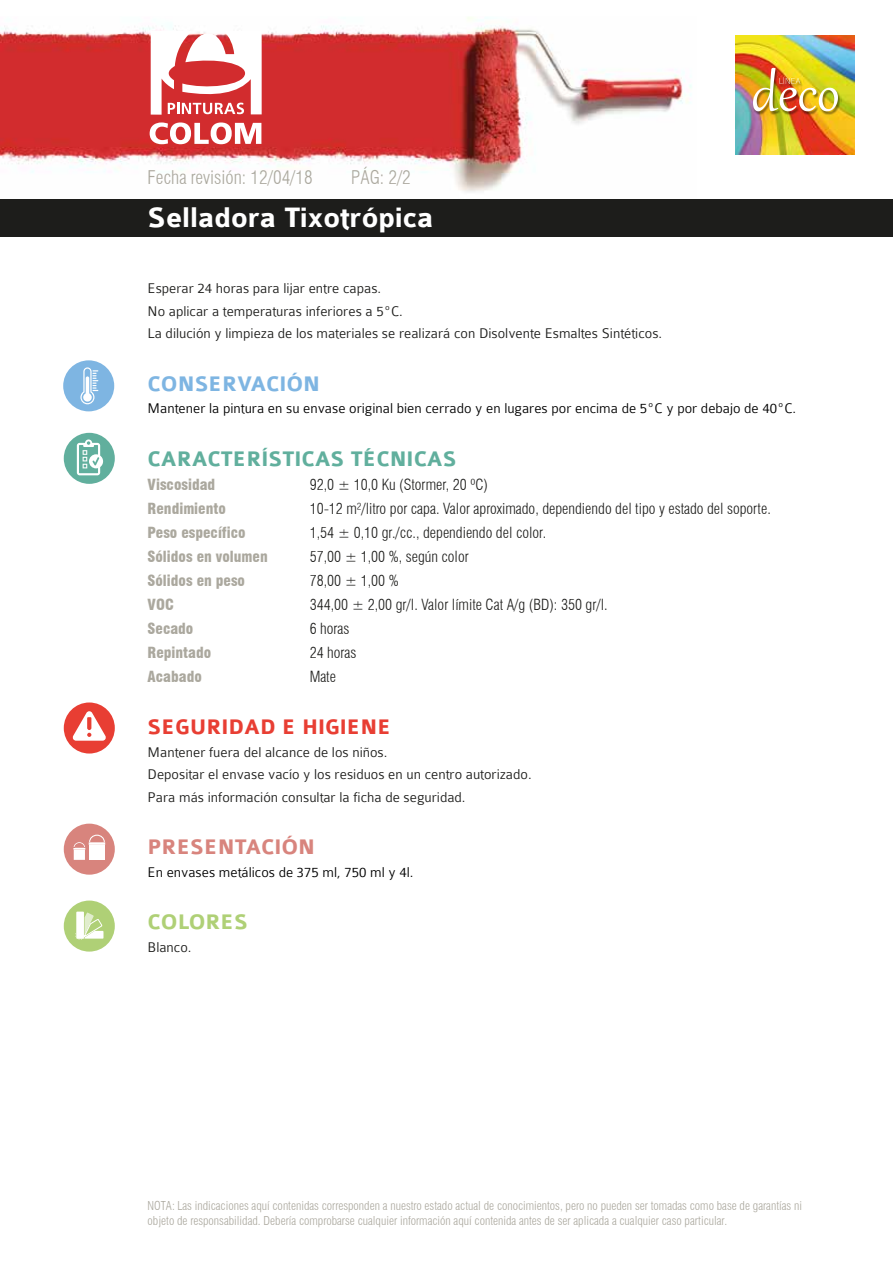
<style>
.page{position:relative;width:893px;height:1263px;background:#fff}
.page>*{position:absolute;margin:0;border:0;box-sizing:border-box;transform-origin:0 0}
.t1{font:700 30px "Colaborate";color:#fff}
.t2{font:700 22.5px "Colaborate";color:#61af9d}
.t3{font:700 22.5px "Colaborate";color:#e83e33}
.t4{font:700 22.5px "Colaborate";color:#7eb5e2}
.t5{font:700 22.5px "Colaborate";color:#d8847d}
.t6{font:700 22.5px "Colaborate";color:#afd076}
.t7{font:300 condensed 18.45px "Swiss 721 BT";color:#aba89e}
.t8{font:300 15px/22.5px "Colaborate";color:#1d1d1b}
.t9{font:300 condensed 15px "Swiss 721 BT";color:#1d1d1b}
.t10{font:300 15px "Colaborate";color:#000}
.t11{font:900 condensed 15px "Swiss 721 BT";color:#aba89e}
.t12{font:300 condensed 12px/14.4px "Swiss 721 BT";color:#aba89e}
</style>
<div class="page">
<img style="left:735px;top:36px;width:119px;height:119px">
<img style="left:0;top:17px;width:692px;height:175px">
<svg style="left:150px;top:122px;width:111px;height:22px"></svg>
<svg style="left:151px;top:24px;width:111px;height:91px"></svg>
<div style="left:0;top:199px;width:893px;height:38px;background:#1d1d1b"></div>
<div style="left:64px;top:433px;width:51px;height:51px;background:#61af9d;border-radius:50%"></div>
<svg style="left:77px;top:439px;width:26px;height:36px"></svg>
<div style="left:63px;top:360px;width:51px;height:51px;background:#7eb5e2;border-radius:50%"></div>
<svg style="left:80px;top:367px;width:18px;height:37px"></svg>
<div style="left:64px;top:824px;width:51px;height:51px;background:#d8847d;border-radius:50%"></div>
<svg style="left:73px;top:835px;width:32px;height:25px"></svg>
<img style="left:752px;top:67px;width:90px;height:48px">
<img style="left:753px;top:68px;width:85px;height:43px">
<div style="left:64px;top:900px;width:51px;height:51px;background:#afd076;border-radius:50%"></div>
<svg style="left:75px;top:912px;width:28px;height:28px"></svg>
<div style="left:64px;top:702px;width:51px;height:51px;background:#e83e33;border-radius:50%"></div>
<svg style="left:73px;top:711px;width:33px;height:30px"></svg>
<p class="t7" style="left:148px;top:166px;width:167px">Fecha revisión: 12/04/18</p>
<p class="t7" style="left:351px;top:166px;width:61px">PÁG: 2/2</p>
<h1 class="t1" style="left:148px;top:202px;width:287px">Selladora Tixotrópica</h1>
<p class="t8" style="left:148px;top:277px;width:516px">Esperar 24 horas para lijar entre capas.<br>No aplicar a temperaturas inferiores a 5ºC.<br>La dilución y limpieza de los materiales se realizará con Disolvente Esmaltes Sintéticos.</p>
<h2 class="t4" style="left:148px;top:372px;width:174px">CONSERVACIÓN</h2>
<p class="t10" style="left:148px;top:401px;width:650px">Mantener la pintura en su envase original bien cerrado y en lugares por encima de 5ºC y por debajo de 40ºC.</p>
<h2 class="t2" style="left:148px;top:447px;width:311px">CARACTERÍSTICAS TÉCNICAS</h2>
<p class="t11" style="left:148px;top:475px;width:69px">Viscosidad</p>
<p class="t9" style="left:310px;top:475px;width:180px">92,0 ± 10,0 Ku (Stormer, 20 ºC)</p>
<p class="t11" style="left:148px;top:499px;width:80px">Rendimiento</p>
<p class="t9" style="left:310px;top:499px;width:463px">10-12 m²/litro por capa. Valor aproximado, dependiendo del tipo y estado del soporte.</p>
<p class="t11" style="left:148px;top:523px;width:100px">Peso específico</p>
<p class="t9" style="left:310px;top:523px;width:238px">1,54 ± 0,10 gr./cc., dependiendo del color.</p>
<p class="t11" style="left:148px;top:547px;width:122px">Sólidos en volumen</p>
<p class="t9" style="left:310px;top:547px;width:161px">57,00 ± 1,00 %, según color</p>
<p class="t11" style="left:148px;top:571px;width:99px">Sólidos en peso</p>
<p class="t9" style="left:310px;top:571px;width:91px">78,00 ± 1,00 %</p>
<p class="t11" style="left:148px;top:595px;width:28px">VOC</p>
<p class="t9" style="left:310px;top:595px;width:299px">344,00 ± 2,00 gr/l. Valor límite Cat A/g (BD): 350 gr/l.</p>
<p class="t11" style="left:148px;top:619px;width:47px">Secado</p>
<p class="t9" style="left:310px;top:619px;width:41px">6 horas</p>
<p class="t11" style="left:148px;top:643px;width:65px">Repintado</p>
<p class="t9" style="left:310px;top:643px;width:48px">24 horas</p>
<p class="t11" style="left:148px;top:667px;width:56px">Acabado</p>
<p class="t9" style="left:310px;top:667px;width:28px">Mate</p>
<h2 class="t3" style="left:148px;top:716px;width:245px">SEGURIDAD E HIGIENE</h2>
<p class="t8" style="left:148px;top:741px;width:385px">Mantener fuera del alcance de los niños.<br>Depositar el envase vacío y los residuos en un centro autorizado.<br>Para más información consultar la ficha de seguridad.</p>
<h2 class="t5" style="left:148px;top:836px;width:169px">PRESENTACIÓN</h2>
<p class="t10" style="left:148px;top:864px;width:267px">En envases metálicos de 375 ml, 750 ml y 4l.</p>
<h2 class="t6" style="left:148px;top:911px;width:102px">COLORES</h2>
<p class="t8" style="left:148px;top:936px;width:45px">Blanco.</p>
<p class="t12" style="left:148px;top:1199px;width:656px">NOTA: Las indicaciones aquí contenidas corresponden a nuestro estado actual de conocimientos, pero no pueden ser tomadas como base de garantías ni objeto de responsabilidad. Debería comprobarse cualquier información aquí contenida antes de ser aplicada a cualquier caso particular.</p>
</div>
